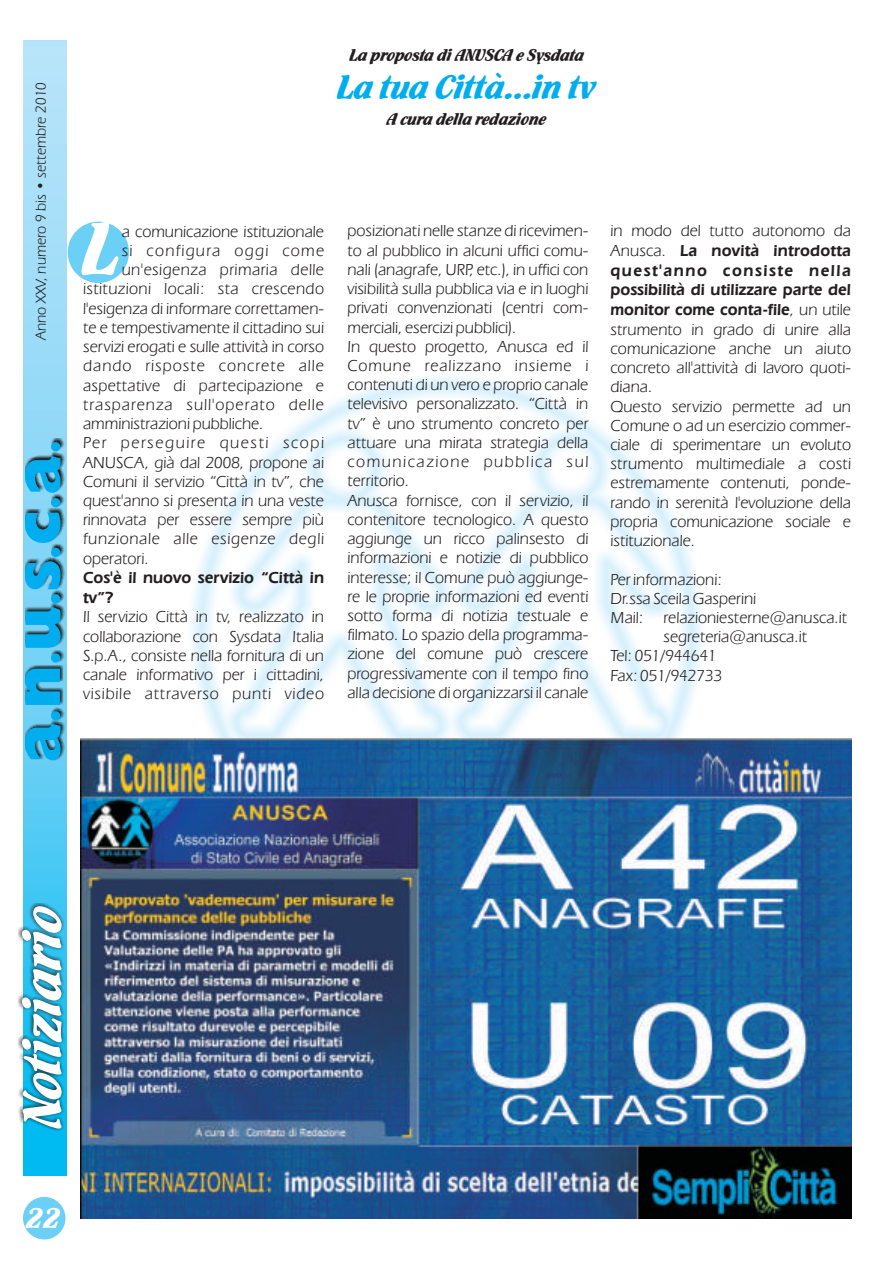
<style>
.page{position:relative;width:893px;height:1263px;background:#fff}
.page>*{position:absolute;margin:0;border:0;box-sizing:border-box;transform-origin:0 0}
.t1{font:79.8px "Flamenco D";color:#fff}
.t2{font:57.6px "Flamenco D";color:#fff}
.t3{font:36px "Flamenco D";color:#00aeef}
.t4{font:30px "Flamenco D";color:#fff}
.t5{font:18px "Flamenco D";color:#231f20}
.t6{font:16.5px/19.2px "Eras IT Cby BT";color:#231f20}
.t7{font:16.5px "Eras IT Cby BT";letter-spacing:.06em;color:#231f20}
.t8{font:700 16.5px/19.8px "Eras IT Cby BT";color:#231f20}
.t9{font:16.5px "Eras IT Cby BT";letter-spacing:.025em;color:#231f20}
.t10{font:16.5px "Eras IT Cby BT";letter-spacing:.02em;color:#231f20}
.t11{font:16.5px "Eras IT Cby BT";letter-spacing:.04em;color:#231f20}
.t12{font:16.5px "Eras IT Cby BT";letter-spacing:.03em;color:#231f20}
.t13{font:16.5px "Eras IT Cby BT";letter-spacing:.095em;color:#231f20}
.t14{font:16.5px "Eras IT Cby BT";letter-spacing:.075em;color:#231f20}
.t15{font:15px "Eras IT Cby BT";color:#231f20}
.s1{font-weight:700}
</style>
<div class="page">
<div style="left:68px;top:222px;width:61px;height:61px;background:#6bcff6;border-radius:50%"></div>
<img style="left:80px;top:738px;width:771px;height:480px">
<div style="left:23px;top:1197px;width:42px;height:42px;background:#6bcff6;border-radius:50%"></div>
<svg style="left:23px;top:41px;width:43px;height:1134px;background:#83d6f6"></svg>
<img style="left:19px;top:903px;width:46px;height:228px">
<img style="left:25px;top:438px;width:39px;height:322px">
<div style="left:51px;top:711px;width:9px;height:9px;background:#00aeef;border-radius:50%"></div>
<svg style="left:25px;top:668px;width:35px;height:37px"></svg>
<div style="left:51px;top:653px;width:9px;height:10px;background:#00aeef;border-radius:50%"></div>
<svg style="left:26px;top:606px;width:35px;height:42px"></svg>
<div style="left:51px;top:594px;width:9px;height:9px;background:#00aeef;border-radius:50%"></div>
<svg style="left:25px;top:561px;width:36px;height:28px"></svg>
<div style="left:51px;top:548px;width:9px;height:9px;background:#00aeef;border-radius:50%"></div>
<svg style="left:25px;top:513px;width:36px;height:30px"></svg>
<div style="left:51px;top:498px;width:9px;height:9px;background:#00aeef;border-radius:50%"></div>
<div style="left:51px;top:442px;width:9px;height:9px;background:#00aeef;border-radius:50%"></div>
<svg style="left:25px;top:723px;width:36px;height:37px"></svg>
<svg style="left:25px;top:456px;width:36px;height:37px"></svg>
<p class="t15" style="left:35px;top:340px;width:259px;rotate:-90deg">Anno XXV, numero 9 bis • settembre 2010</p>
<p class="t5" style="left:350px;top:46px;width:236px">La proposta di ANUSCA e Sysdata</p>
<h3 class="t3" style="left:338px;top:70px;width:260px">La tua Città…in tv</h3>
<p class="t5" style="left:387px;top:111px;width:161px">A cura della redazione</p>
<h1 class="t1" style="left:83px;top:209px;width:40px">L</h1>
<p class="t6" style="left:122px;top:223px;width:204px">a comunicazione istituzionale</p>
<p class="t14" style="left:122px;top:243px;width:204px">si configura oggi come</p>
<p class="t12" style="left:122px;top:263px;width:204px">un'esigenza primaria delle</p>
<p class="t9" style="left:83px;top:282px;width:242px">istituzioni locali: sta crescendo</p>
<p class="t6" style="left:83px;top:300px;width:242px">l'esigenza di informare correttamen-</p>
<p class="t6" style="left:83px;top:319px;width:242px">te e tempestivamente il cittadino sui</p>
<p class="t6" style="left:83px;top:338px;width:242px">servizi erogati e sulle attività in corso</p>
<p class="t7" style="left:83px;top:359px;width:242px">dando risposte concrete alle</p>
<p class="t10" style="left:83px;top:378px;width:242px">aspettative di partecipazione e</p>
<p class="t7" style="left:83px;top:397px;width:242px">trasparenza sull'operato delle</p>
<p class="t6" style="left:83px;top:415px;width:182px">amministrazioni pubbliche.</p>
<p class="t13" style="left:83px;top:436px;width:242px">Per perseguire questi scopi</p>
<p class="t6" style="left:83px;top:454px;width:242px">ANUSCA, già dal 2008, propone ai</p>
<p class="t6" style="left:83px;top:473px;width:242px">Comuni il servizio “Città in tv”, che</p>
<p class="t6" style="left:83px;top:492px;width:242px">quest'anno si presenta in una veste</p>
<p class="t6" style="left:83px;top:511px;width:242px">rinnovata per essere sempre più</p>
<p class="t11" style="left:83px;top:532px;width:242px">funzionale alle esigenze degli</p>
<p class="t6" style="left:83px;top:550px;width:67px">operatori.</p>
<p class="t8" style="left:83px;top:569px;width:242px">Cos'è il nuovo servizio “Città in tv”?</p>
<p class="t6" style="left:83px;top:608px;width:242px;text-align:justify">Il servizio Città in tv, realizzato in collaborazione con Sysdata Italia S.p.A., consiste nella fornitura di un canale informativo per i cittadini, visibile attraverso punti video</p>
<p class="t6" style="left:347px;top:223px;width:242px">posizionati nelle stanze di ricevimen&shy;to al pubblico in alcuni uffici comu&shy;nali (anagrafe, URP, etc.), in uffici con visibilità sulla pubblica via e in luoghi privati convenzionati (centri com&shy;merciali, esercizi pubblici).<br>In questo progetto, Anusca ed il Comune realizzano insieme i contenuti di un vero e proprio canale televisivo personalizzato. “Città in tv” è uno strumento concreto per attuare una mirata strategia della comunicazione pubblica sul territorio.<br>Anusca fornisce, con il servizio, il contenitore tecnologico. A questo aggiunge un ricco palinsesto di informazioni e notizie di pubblico interesse; il Comune può aggiunge&shy;re le proprie informazioni ed eventi sotto forma di notizia testuale e filmato. Lo spazio della programma&shy;zione del comune può crescere progressivamente con il tempo fino alla decisione di organizzarsi il canale</p>
<p class="t6" style="left:610px;top:222px;width:242px">in modo del tutto autonomo da<br>Anusca. <span class="s1">La novità introdotta quest'anno consiste nella possibilità di utilizzare parte del monitor come conta-file</span>, un utile strumento in grado di unire alla comunicazione anche un aiuto concreto all'attività di lavoro quoti&shy;diana.<br>Questo servizio permette ad un<br>Comune o ad un esercizio commer&shy;ciale di sperimentare un evoluto strumento multimediale a costi estremamente contenuti, ponde&shy;rando in serenità l'evoluzione della propria comunicazione sociale e istituzionale.</p>
<p class="t6" style="left:610px;top:571px;width:113px">Per informazioni:</p>
<p class="t6" style="left:610px;top:590px;width:147px">Dr.ssa Sceila Gasperini</p>
<p class="t6" style="left:610px;top:609px;width:238px">Mail: relazioniesterne@anusca.it</p>
<p class="t6" style="left:664px;top:628px;width:145px">segreteria@anusca.it</p>
<p class="t6" style="left:610px;top:647px;width:108px">Tel: 051/944641</p>
<p class="t6" style="left:610px;top:667px;width:113px">Fax: 051/942733</p>
<h2 class="t2" style="left:14px;top:1127px;width:225px;rotate:-90deg">Notiziario</h2>
<h3 class="t4" style="left:27px;top:1203px;width:36px">22</h3>
</div>
